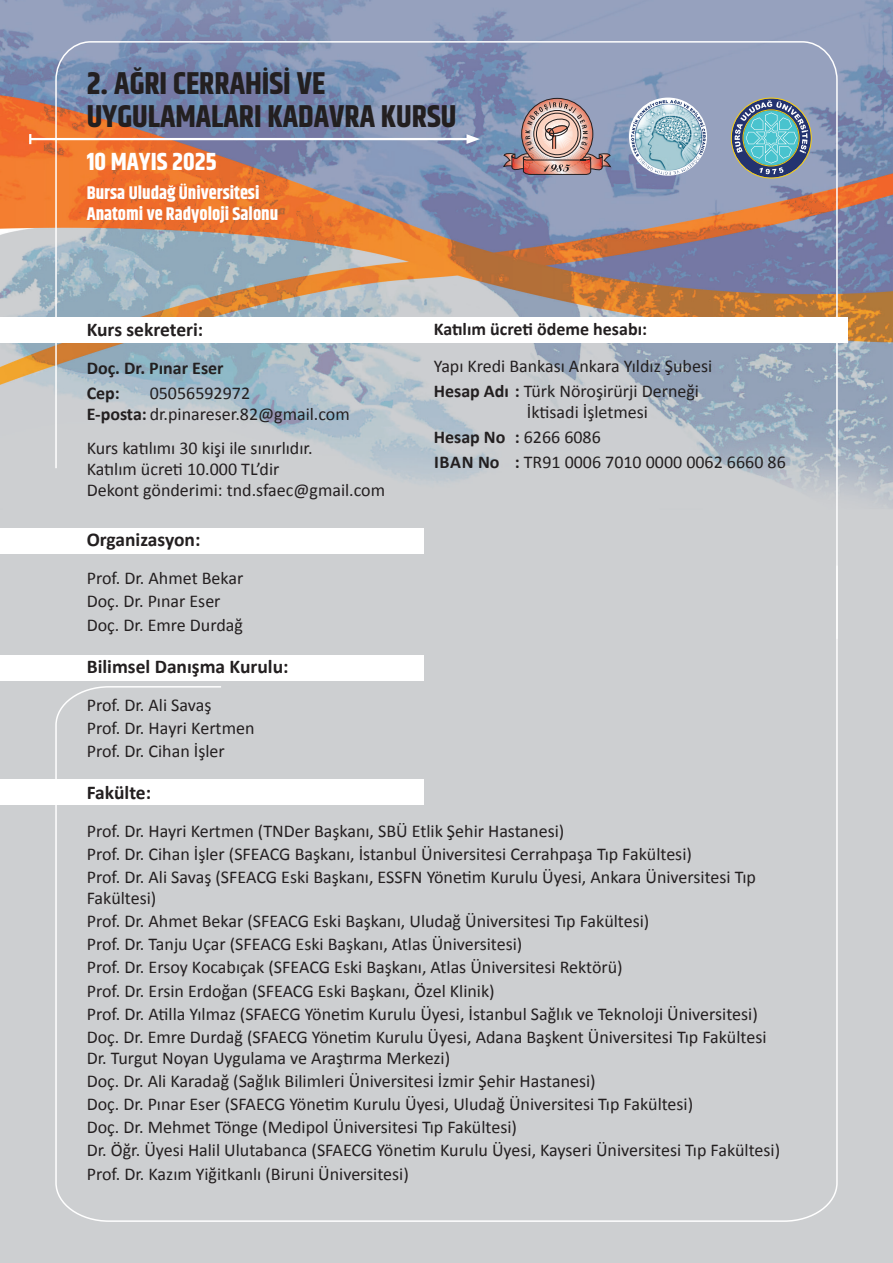
<style>
.page{position:relative;width:893px;height:1263px;background:#fff}
.page>*{position:absolute;margin:0;border:0;box-sizing:border-box;transform-origin:0 0}
.t1{font:700 31.5px/33px "Khand";color:#231f20}
.t2{font:700 24.75px "Khand";color:#fff}
.t3{font:700 19.5px "Calibri";color:#231f20}
.t4{font:700 18.3px/21px "Khand";color:#fff}
.t5{font:18px/23.1px "Calibri";color:#231f20}
.t6{font:700 18px/25.2px "Calibri";color:#231f20}
.s1{font-weight:700}
</style>
<div class="page">
<img style="left:0;top:0;width:893px;height:1263px">
<svg style="left:55px;top:40px;width:783px;height:524px;background:#aea8ad"></svg>
<div style="left:55px;top:564px;width:783px;height:658px;background:#cdcfd1"></div>
<hr style="left:30px;top:138px;width:441px;height:2px;background:#fff">
<svg style="left:29px;top:134px;width:2px;height:10px"></svg>
<svg style="left:466px;top:134px;width:14px;height:10px"></svg>
<svg style="left:731px;top:98px;width:81px;height:80px;background:#6c98a7"></svg>
<img style="left:503px;top:98px;width:108px;height:77px">
<img style="left:629px;top:98px;width:78px;height:78px;border-radius:39px">
<div style="left:0;top:317px;width:424px;height:25px;background:#fff"></div>
<div style="left:0;top:529px;width:424px;height:25px;background:#fff"></div>
<div style="left:0;top:655px;width:424px;height:25px;background:#fff"></div>
<div style="left:0;top:779px;width:424px;height:26px;background:#fff"></div>
<div style="left:424px;top:317px;width:424px;height:25px;background:#fff"></div>
<h1 class="t1" style="left:87px;top:68px;width:371px">2. AĞRI CERRAHİSİ VE<br>UYGULAMALARI KADAVRA KURSU</h1>
<h2 class="t2" style="left:87px;top:144px;width:131px">10 MAYIS 2025</h2>
<p class="t4" style="left:87px;top:183px;width:193px">Bursa Uludağ Üniversitesi<br>Anatomi ve Radyoloji Salonu</p>
<p class="t6" style="left:434px;top:317px;width:215px">Katılım ücreti ödeme hesabı:</p>
<p class="t5" style="left:434px;top:355px;width:280px;line-height:24.9px">Yapı Kredi Bankası Ankara Yıldız Şubesi<br><span class="s1">Hesap Adı :</span> Türk Nöroşirürji Derneği</p>
<p class="t5" style="left:434px;top:401px;width:354px;line-height:24.9px;text-indent:93px">İktisadi İşletmesi<br><span class="s1">Hesap No :</span> 6266 6086<br><span class="s1">IBAN No :</span> TR91 0006 7010 0000 0062 6660 86</p>
<p class="t3" style="left:87px;top:321px;width:118px">Kurs sekreteri:</p>
<p class="t6" style="left:87px;top:357px;width:138px">Doç. Dr. Pınar Eser<br>Cep:</p>
<p class="t5" style="left:87px;top:384px;width:265px;line-height:21px;text-indent:63px">05056592972<br><span class="s1">E-posta:</span> dr.pinareser.82@gmail.com</p>
<p class="t5" style="left:87px;top:439px;width:300px;line-height:21px">Kurs katılımı 30 kişi ile sınırlıdır.<br>Katılım ücreti 10.000 TL’dir<br>Dekont gönderimi: tnd.sfaec@gmail.com</p>
<p class="t3" style="left:87px;top:532px;width:115px">Organizasyon:</p>
<p class="t5" style="left:87px;top:568px;width:158px">Prof. Dr. Ahmet Bekar<br>Doç. Dr. Pınar Eser<br>Doç. Dr. Emre Durdağ</p>
<p class="t3" style="left:87px;top:658px;width:203px">Bilimsel Danışma Kurulu:</p>
<p class="t5" style="left:87px;top:694px;width:169px">Prof. Dr. Ali Savaş<br>Prof. Dr. Hayri Kertmen<br>Prof. Dr. Cihan İşler</p>
<p class="t3" style="left:87px;top:784px;width:66px">Fakülte:</p>
<p class="t5" style="left:87px;top:821px;width:671px">Prof. Dr. Hayri Kertmen (TNDer Başkanı, SBÜ Etlik Şehir Hastanesi)<br>Prof. Dr. Cihan İşler (SFEACG Başkanı, İstanbul Üniversitesi Cerrahpaşa Tıp Fakültesi)<br>Prof. Dr. Ali Savaş (SFEACG Eski Başkanı, ESSFN Yönetim Kurulu Üyesi, Ankara Üniversitesi Tıp</p>
<p class="t5" style="left:87px;top:888px;width:681px">Fakültesi)<br>Prof. Dr. Ahmet Bekar (SFEACG Eski Başkanı, Uludağ Üniversitesi Tıp Fakültesi)<br>Prof. Dr. Tanju Uçar (SFEACG Eski Başkanı, Atlas Üniversitesi)<br>Prof. Dr. Ersoy Kocabıçak (SFEACG Eski Başkanı, Atlas Üniversitesi Rektörü)<br>Prof. Dr. Ersin Erdoğan (SFEACG Eski Başkanı, Özel Klinik)<br>Prof. Dr. Atilla Yılmaz (SFAECG Yönetim Kurulu Üyesi, İstanbul Sağlık ve Teknoloji Üniversitesi)<br>Doç. Dr. Emre Durdağ (SFAECG Yönetim Kurulu Üyesi, Adana Başkent Üniversitesi Tıp Fakültesi</p>
<p class="t5" style="left:87px;top:1048px;width:695px">Dr. Turgut Noyan Uygulama ve Araştırma Merkezi)<br>Doç. Dr. Ali Karadağ (Sağlık Bilimleri Üniversitesi İzmir Şehir Hastanesi)<br>Doç. Dr. Pınar Eser (SFAECG Yönetim Kurulu Üyesi, Uludağ Üniversitesi Tıp Fakültesi)<br>Doç. Dr. Mehmet Tönge (Medipol Üniversitesi Tıp Fakültesi)<br>Dr. Öğr. Üyesi Halil Ulutabanca (SFAECG Yönetim Kurulu Üyesi, Kayseri Üniversitesi Tıp Fakültesi)<br>Prof. Dr. Kazım Yiğitkanlı (Biruni Üniversitesi)</p>
</div>
